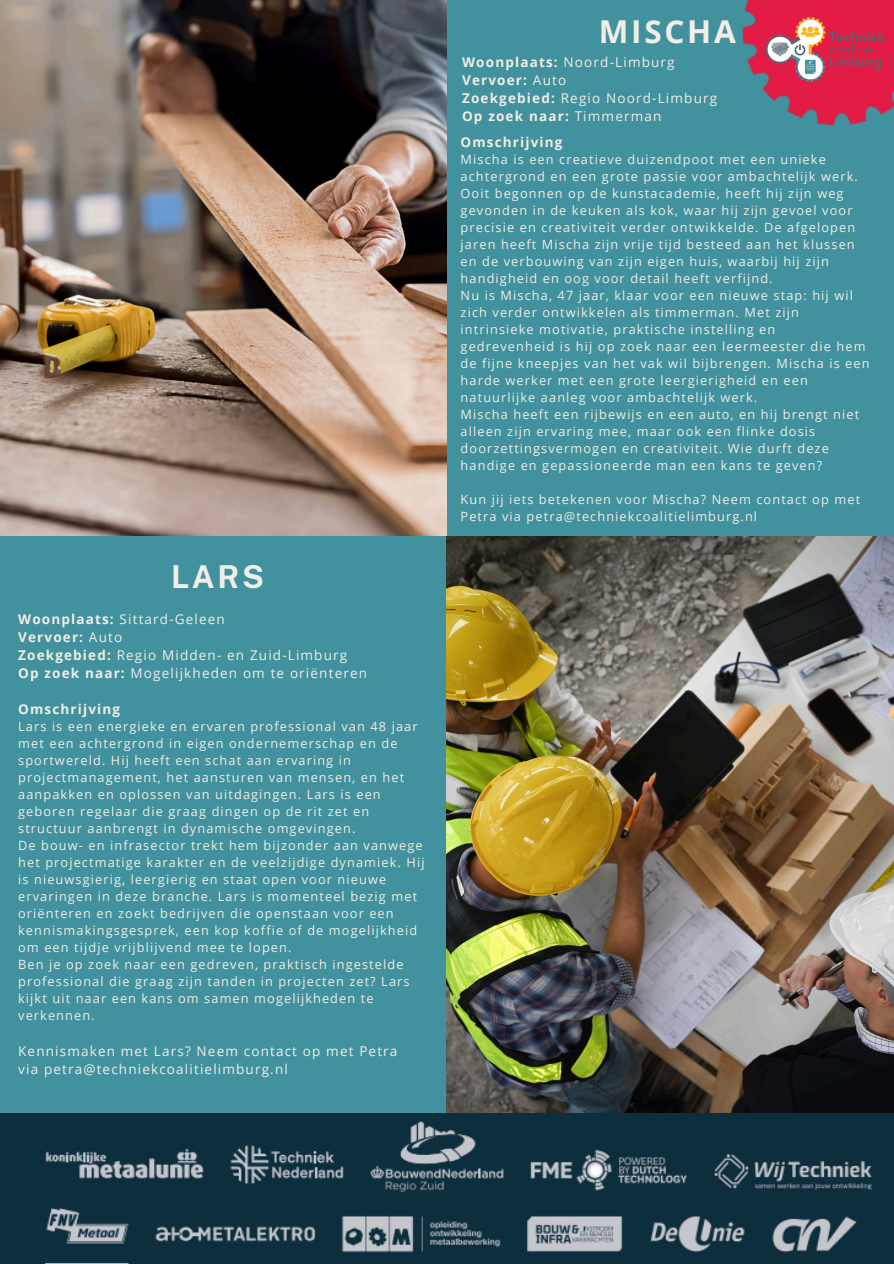
<style>
.page{position:relative;width:894px;height:1264px;background:#fff}
.page>*{position:absolute;margin:0;border:0;box-sizing:border-box;transform-origin:0 0}
.t1{font:700 31.5px "Open Sans";letter-spacing:.085em;color:#f2eee5}
.t2{font:700 31.5px "Public Sans";color:#f2eee5}
.t3{font:13.5px "Open Sans";letter-spacing:.085em;color:#f2eee5}
.t4{font:700 13.5px "Open Sans";letter-spacing:.085em;color:#f2eee5}
.t5{font:12.75px/17px "Open Sans";letter-spacing:.085em;color:#f2eee5}
.s1{font-weight:700}
.s2{font-weight:400}
</style>
<div class="page">
<div style="left:0;top:0;width:893px;height:1263px;background:#41919e"></div>
<img style="left:0;top:0;width:446px;height:535px">
<img style="left:446px;top:536px;width:447px;height:577px">
<img style="left:0;top:1113px;width:892px;height:150px">
<img style="left:742px;top:0;width:151px;height:126px">
<img style="left:765px;top:18px;width:119px;height:64px">
<h1 class="t2" style="left:171px;top:557px;width:95px">LARS</h1>
<p class="t3" style="left:18px;top:609px;width:208px"><span class="s1">Woonplaats:</span> Sittard-Geleen</p>
<p class="t4" style="left:18px;top:627px;width:105px">Vervoer: <span class="s2">Auto</span></p>
<p class="t3" style="left:18px;top:645px;width:330px"><span class="s1">Zoekgebied:</span> Regio Midden- en Zuid-Limburg</p>
<p class="t3" style="left:18px;top:663px;width:350px"><span class="s1">Op zoek naar:</span> Mogelijkheden om te oriënteren</p>
<p class="t4" style="left:18px;top:699px;width:103px">Omschrijving</p>
<h1 class="t5" style="left:18px;top:717px;width:401px">Lars is een energieke en ervaren professional van 48 jaar met een achtergrond in eigen ondernemerschap en de sportwereld. Hij heeft een schat aan ervaring in projectmanagement, het aansturen van mensen, en het aanpakken en oplossen van uitdagingen. Lars is een geboren regelaar die graag dingen op de rit zet en structuur aanbrengt in dynamische omgevingen.</h1>
<p class="t5" style="left:18px;top:836px;width:408px">De bouw- en infrasector trekt hem bijzonder aan vanwege het projectmatige karakter en de veelzijdige dynamiek. Hij is nieuwsgierig, leergierig en staat open voor nieuwe ervaringen in deze branche. Lars is momenteel bezig met oriënteren en zoekt bedrijven die openstaan voor een kennismakingsgesprek, een kop koffie of de mogelijkheid om een tijdje vrijblijvend mee te lopen.</p>
<p class="t5" style="left:18px;top:955px;width:393px">Ben je op zoek naar een gedreven, praktisch ingestelde professional die graag zijn tanden in projecten zet? Lars kijkt uit naar een kans om samen mogelijkheden te verkennen.</p>
<p class="t3" style="left:18px;top:1041px;width:380px">Kennismaken met Lars? Neem contact op met Petra</p>
<p class="t3" style="left:18px;top:1060px;width:271px">via petra@techniekcoalitielimburg.nl</p>
<p class="t1" style="left:598px;top:9px;width:138px">MISCHA</p>
<p class="t3" style="left:462px;top:52px;width:214px"><span class="s1">Woonplaats:</span> Noord-Limburg</p>
<p class="t4" style="left:462px;top:70px;width:106px">Vervoer: <span class="s2">Auto</span></p>
<p class="t3" style="left:462px;top:88px;width:256px"><span class="s1">Zoekgebied:</span> Regio Noord-Limburg</p>
<p class="t4" style="left:462px;top:106px;width:201px">Op zoek naar: <span class="s2">Timmerman</span></p>
<p class="t4" style="left:460px;top:133px;width:103px">Omschrijving</p>
<p class="t5" style="left:460px;top:151px;width:398px">Mischa is een creatieve duizendpoot met een unieke achtergrond en een grote passie voor ambachtelijk werk.<br>Ooit begonnen op de kunstacademie, heeft hij zijn weg gevonden in de keuken als kok, waar hij zijn gevoel voor precisie en creativiteit verder ontwikkelde. De afgelopen jaren heeft Mischa zijn vrije tijd besteed aan het klussen en de verbouwing van zijn eigen huis, waarbij hij zijn handigheid en oog voor detail heeft verfijnd.</p>
<p class="t5" style="left:460px;top:287px;width:410px">Nu is Mischa, 47 jaar, klaar voor een nieuwe stap: hij wil zich verder ontwikkelen als timmerman. Met zijn intrinsieke motivatie, praktische instelling en gedrevenheid is hij op zoek naar een leermeester die hem de fijne kneepjes van het vak wil bijbrengen. Mischa is een harde werker met een grote leergierigheid en een natuurlijke aanleg voor ambachtelijk werk.</p>
<p class="t5" style="left:460px;top:406px;width:400px">Mischa heeft een rijbewijs en een auto, en hij brengt niet alleen zijn ervaring mee, maar ook een flinke dosis doorzettingsvermogen en creativiteit. Wie durft deze handige en gepassioneerde man een kans te geven?</p>
<p class="t5" style="left:460px;top:491px;width:401px">Kun jij iets betekenen voor Mischa? Neem contact op met<br>Petra via petra@techniekcoalitielimburg.nl</p>
</div>
